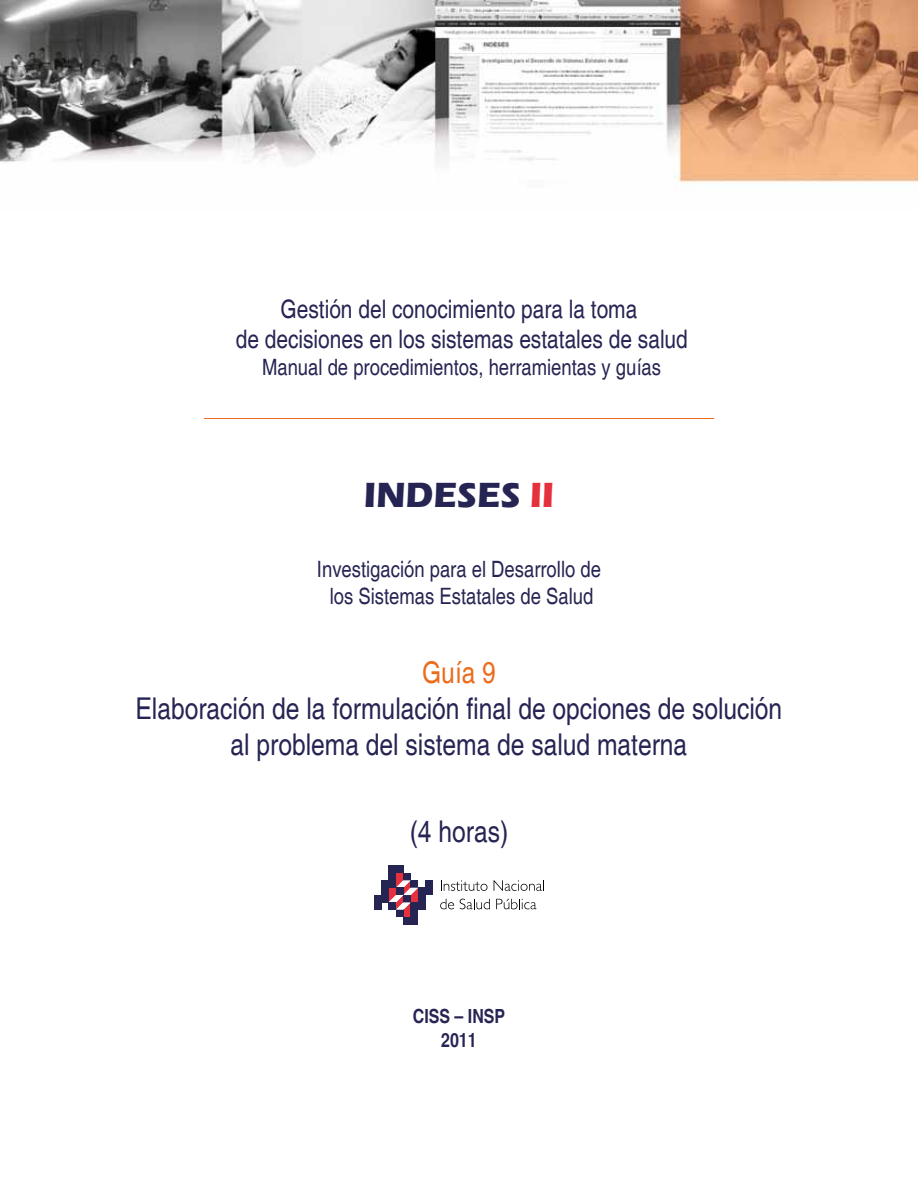
<style>
.page{position:relative;width:918px;height:1188px;background:#fff}
.page>*{position:absolute;margin:0;border:0;box-sizing:border-box;transform-origin:0 0}
.t1{font:700 36px "Eras ITC";color:#262453}
.t2{font:condensed 30px/36px "Helvetica";color:#262453;text-align:center}
.t3{font:condensed 30px "Helvetica";color:#eb6c1c}
.t4{font:condensed 25.5px/30.6px "Helvetica";color:#262453;text-align:center}
.t5{font:condensed 22.5px/27px "Helvetica";color:#262453;text-align:center}
.t6{font:700 condensed 19.5px/23.4px "Helvetica";color:#262453;text-align:center}
.s1{color:#e5313c}
</style>
<div class="page">
<img style="left:0;top:0;width:918px;height:184px">
<hr style="left:204px;top:418px;width:510px;height:1px;background:#eb6c1c">
<div style="left:418px;top:888px;width:7px;height:7px;background:#262453"></div>
<div style="left:425px;top:888px;width:8px;height:7px;background:#262453"></div>
<div style="left:425px;top:880px;width:8px;height:8px;background:#262453"></div>
<div style="left:418px;top:895px;width:7px;height:7px;background:#262453"></div>
<div style="left:418px;top:902px;width:7px;height:8px;background:#262453"></div>
<div style="left:403px;top:917px;width:8px;height:7px;background:#262453"></div>
<svg style="left:389px;top:873px;width:29px;height:44px"></svg>
<div style="left:411px;top:917px;width:7px;height:7px;background:#262453"></div>
<div style="left:381px;top:895px;width:8px;height:7px;background:#262453"></div>
<div style="left:374px;top:895px;width:7px;height:7px;background:#262453"></div>
<div style="left:374px;top:902px;width:7px;height:8px;background:#262453"></div>
<div style="left:381px;top:888px;width:8px;height:7px;background:#262453"></div>
<div style="left:381px;top:880px;width:8px;height:8px;background:#262453"></div>
<div style="left:389px;top:880px;width:7px;height:8px;background:#262453"></div>
<div style="left:389px;top:873px;width:7px;height:7px;background:#262453"></div>
<div style="left:396px;top:866px;width:7px;height:7px;background:#262453"></div>
<div style="left:389px;top:866px;width:7px;height:7px;background:#262453"></div>
<svg style="left:441px;top:880px;width:46px;height:11px"></svg>
<svg style="left:494px;top:880px;width:50px;height:11px"></svg>
<svg style="left:440px;top:899px;width:14px;height:10px"></svg>
<svg style="left:460px;top:899px;width:30px;height:10px"></svg>
<svg style="left:496px;top:899px;width:40px;height:10px"></svg>
<p class="t4" style="left:236px;top:294px;width:454px">Gestión del conocimiento para la toma<br>de decisiones en los sistemas estatales de salud</p>
<p class="t5" style="left:262px;top:354px;width:400px">Manual de procedimientos, herramientas y guías</p>
<h1 class="t1" style="left:364px;top:474px;width:192px">INDESES <span class="s1">II</span></h1>
<p class="t5" style="left:317px;top:556px;width:286px">Investigación para el Desarrollo de los Sistemas Estatales de Salud</p>
<h2 class="t3" style="left:422px;top:655px;width:75px">Guía 9</h2>
<h2 class="t2" style="left:136px;top:691px;width:648px">Elaboración de la formulación final de opciones de solución al problema del sistema de salud materna</h2>
<h2 class="t2" style="left:410px;top:813px;width:100px">(4 horas)</h2>
<p class="t6" style="left:413px;top:1005px;width:94px">CISS – INSP<br>2011</p>
</div>
